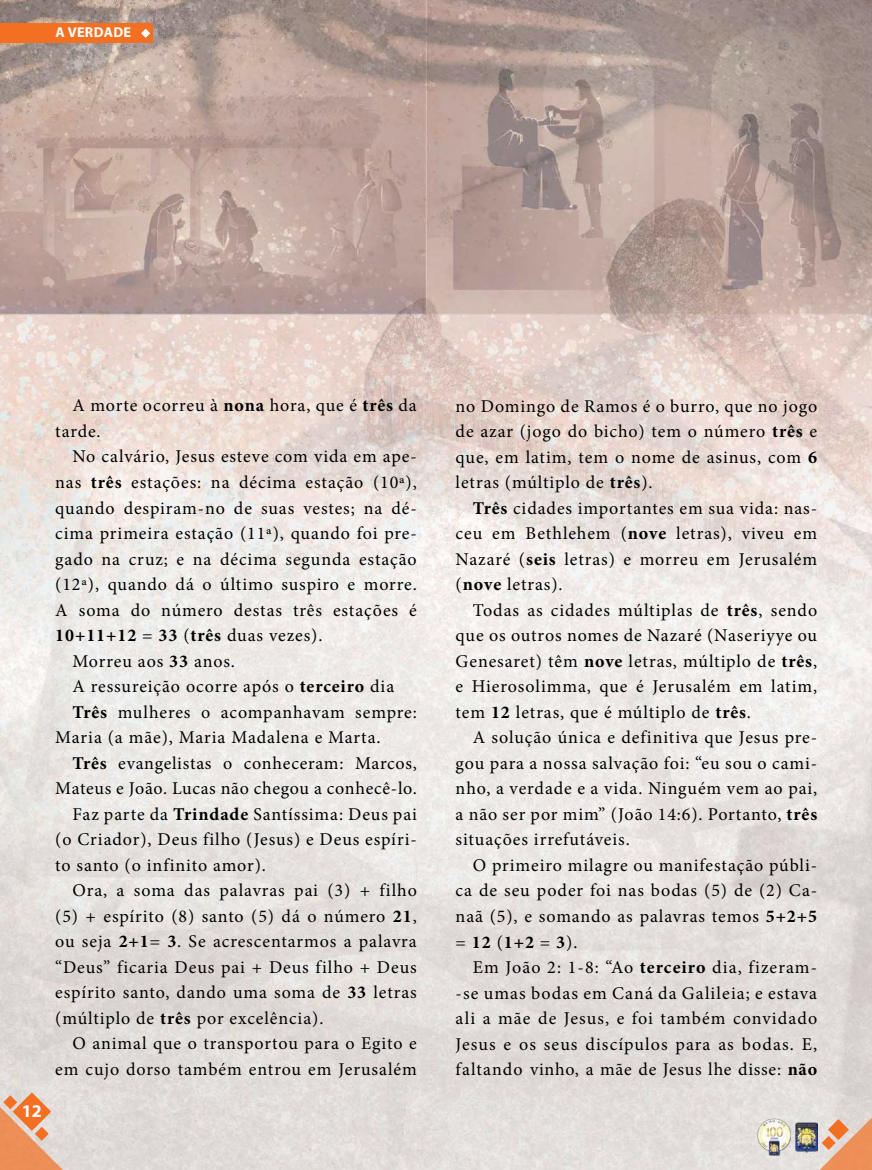
<style>
.page{position:relative;width:872px;height:1170px;background:#fff}
.page>*{position:absolute;margin:0;border:0;box-sizing:border-box;transform-origin:0 0}
.t1{font:18px/25.5px "Minion Pro";letter-spacing:.05em;color:#000;text-align:justify}
.t2{font:700 18px "Minion Pro";letter-spacing:.05em;color:#000}
.t3{font:700 18px "Myriad Pro";color:#fff}
.t4{font:700 14.25px "Myriad Pro";letter-spacing:.02em;color:#fff}
.s1{font-weight:700}
.s2{font-weight:400}
</style>
<div class="page">
<img style="left:0;top:0;width:872px;height:1169px">
<svg style="left:0;top:1085px;width:85px;height:84px;background:#e6b89e"></svg>
<svg style="left:797px;top:1117px;width:75px;height:52px;background:#e6b193"></svg>
<div style="left:0;top:23px;width:152px;height:20px;background:#f36f21"></div>
<svg style="left:141px;top:29px;width:9px;height:9px"></svg>
<img style="left:796px;top:1121px;width:21px;height:31px">
<img style="left:757px;top:1117px;width:33px;height:38px">
<p class="t4" style="left:55px;top:23px;width:77px">A VERDADE</p>
<p class="t3" style="left:22px;top:1099px;width:21px">12</p>
<p class="t1" style="left:55px;top:393px;width:363px;text-indent:17px">A morte ocorreu à <span class="s1">nona</span> hora, que é <span class="s1">três</span> da tarde.</p>
<p class="t1" style="left:72px;top:444px;width:346px">No calvário, Jesus esteve com vida em ape-</p>
<p class="t1" style="left:55px;top:469px;width:363px">nas <span class="s1">três</span> estações: na décima estação (10ª),</p>
<p class="t1" style="left:55px;top:495px;width:363px">quando despiram-no de suas vestes; na dé-</p>
<p class="t1" style="left:55px;top:520px;width:363px">cima primeira estação (11ª), quando foi pre-</p>
<p class="t1" style="left:55px;top:546px;width:363px">gado na cruz; e na décima segunda estação</p>
<p class="t1" style="left:55px;top:571px;width:363px">(12ª), quando dá o último suspiro e morre.</p>
<p class="t1" style="left:55px;top:597px;width:363px">A soma do número destas três estações é</p>
<p class="t2" style="left:55px;top:622px;width:269px">10+11+12 <span class="s2">=</span> 33 <span class="s2">(</span>três <span class="s2">duas vezes).</span></p>
<p class="t1" style="left:72px;top:648px;width:164px">Morreu aos <span class="s1">33</span> anos.</p>
<p class="t1" style="left:72px;top:673px;width:323px">A ressureição ocorre após o <span class="s1">terceiro</span> dia</p>
<p class="t1" style="left:72px;top:699px;width:346px"><span class="s1">Três</span> mulheres o acompanhavam sempre:</p>
<p class="t1" style="left:55px;top:724px;width:327px">Maria (a mãe), Maria Madalena e Marta.</p>
<p class="t1" style="left:72px;top:750px;width:346px"><span class="s1">Três</span> evangelistas o conheceram: Marcos,</p>
<p class="t1" style="left:55px;top:775px;width:363px">Mateus e João. Lucas não chegou a conhecê-lo.</p>
<p class="t1" style="left:72px;top:801px;width:346px">Faz parte da <span class="s1">Trindade</span> Santíssima: Deus pai</p>
<p class="t1" style="left:55px;top:826px;width:363px">(o Criador), Deus filho (Jesus) e Deus espíri-</p>
<p class="t1" style="left:55px;top:852px;width:212px">to santo (o infinito amor).</p>
<p class="t1" style="left:72px;top:877px;width:346px">Ora, a soma das palavras pai (3) + filho</p>
<p class="t1" style="left:55px;top:903px;width:363px">(5) + espírito (8) santo (5) dá o número <span class="s1">21</span>,</p>
<p class="t1" style="left:55px;top:928px;width:363px">ou seja <span class="s1">2+1</span>= <span class="s1">3</span>. Se acrescentarmos a palavra</p>
<p class="t1" style="left:55px;top:954px;width:363px">“Deus” ficaria Deus pai + Deus filho + Deus</p>
<p class="t1" style="left:55px;top:979px;width:363px">espírito santo, dando uma soma de <span class="s1">33</span> letras</p>
<p class="t1" style="left:55px;top:1005px;width:270px">(múltiplo de <span class="s1">três</span> por excelência).</p>
<p class="t1" style="left:72px;top:1030px;width:346px">O animal que o transportou para o Egito e</p>
<p class="t1" style="left:55px;top:1056px;width:363px">em cujo dorso também entrou em Jerusalém</p>
<p class="t1" style="left:455px;top:393px;width:363px">no Domingo de Ramos é o burro, que no jogo de azar (jogo do bicho) tem o número <span class="s1">três</span> e que, em latim, tem o nome de asinus, com <span class="s1">6 </span>letras (múltiplo de <span class="s1">três</span>).</p>
<p class="t1" style="left:455px;top:495px;width:363px;text-indent:17px"><span class="s1">Três</span> cidades importantes em sua vida: nas&shy;ceu em Bethlehem (<span class="s1">nove</span> letras), viveu em Nazaré (<span class="s1">seis</span> letras) e morreu em Jerusalém (<span class="s1">nove</span> letras).</p>
<p class="t1" style="left:455px;top:597px;width:363px;text-indent:17px">Todas as cidades múltiplas de <span class="s1">três</span>, sendo que os outros nomes de Nazaré (Naseriyye ou Genesaret) têm <span class="s1">nove</span> letras, múltiplo de <span class="s1">três</span>, e Hierosolimma, que é Jerusalém em latim, tem <span class="s1">12</span> letras, que é múltiplo de <span class="s1">três</span>.</p>
<p class="t1" style="left:455px;top:725px;width:363px;text-indent:17px">A solução única e definitiva que Jesus pre&shy;gou para a nossa salvação foi: “eu sou o cami&shy;nho, a verdade e a vida. Ninguém vem ao pai, a não ser por mim” (João 14:6). Portanto, <span class="s1">três </span>situações irrefutáveis.</p>
<p class="t1" style="left:455px;top:852px;width:363px;text-indent:17px">O primeiro milagre ou manifestação públi&shy;ca de seu poder foi nas bodas (5) de (2) Ca&shy;naã (5), e somando as palavras temos <span class="s1">5+2+5 </span>= <span class="s1">12</span> (<span class="s1">1+2</span> = <span class="s1">3</span>).</p>
<p class="t1" style="left:455px;top:954px;width:363px;text-indent:17px">Em João 2: 1-8: “Ao <span class="s1">terceiro</span> dia, fizeram--se umas bodas em Caná da Galileia; e estava ali a mãe de Jesus, e foi também convidado Jesus e os seus discípulos para as bodas. E, faltando vinho, a mãe de Jesus lhe disse: <span class="s1">não</span></p>
</div>
